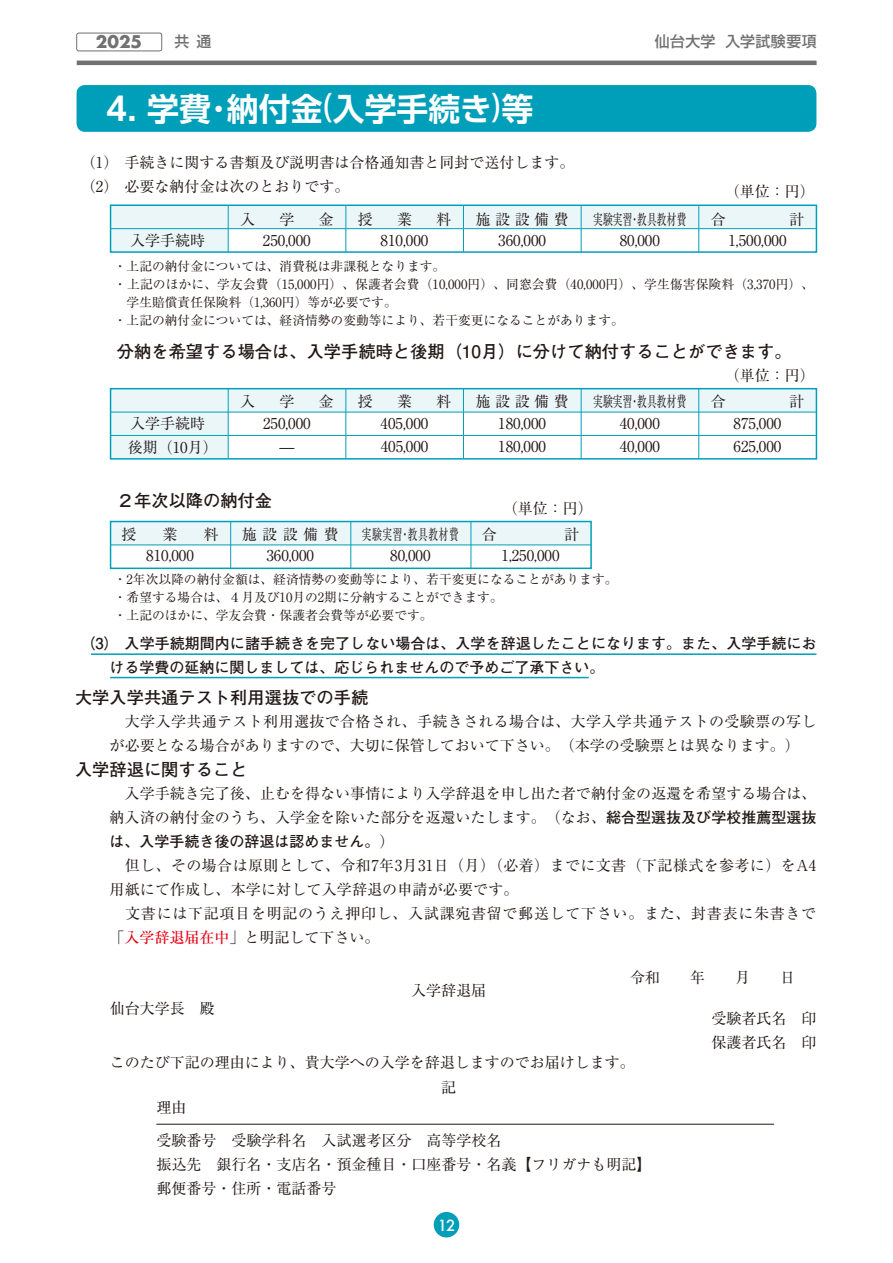
<style>
.page{position:relative;width:893px;height:1263px;background:#fff}
.page>*{position:absolute;margin:0;border:0;box-sizing:border-box;transform-origin:0 0}
.t1{font:700 31.95px "UD Shin Go Pr 6 N De";color:#fff}
.t2{font:700 17.25px "Futo Go B101 Pr 5";color:#221815}
.t3{font:700 16.95px "Futura";color:#727171}
.t4{font:15px/24px "Ryumin Pr 5";color:#221815}
.t5{font:15px/24px "Ryumin Pr 5";letter-spacing:.025em;color:#221815}
.t6{font:700 15px/24px "Futo Go B101 Pr 5";color:#221815}
.t7{font:15px/24px "Ryumin Pr 5";letter-spacing:.05em;color:#221815}
.t8{font:15px "Ryumin Pr 5";color:#221815;scale:.65 1}
.t9{font:15px "Ryumin Pr 5";letter-spacing:.055em;color:#221815;scale:.65 1}
.t10{font:500 15px "Futura";color:#fff}
.t11{font:500 14.85px "Shin Go Pr 5";letter-spacing:.03em;color:#727171}
.t12{font:12.75px/18px "Ryumin Pr 5";color:#221815}
.s1{font-family:"Koz Go Pr 6 N";font-weight:500}
.s2{font-family:"Futo Go B101 Pr 5";font-weight:700}
.s3{font-family:"Ryumin Pr 5";font-weight:400}
.s4{font-weight:500;color:#e60012}
</style>
<div class="page">
<div style="left:111px;top:521px;width:480px;height:24px;background:#ebf6f9"></div>
<div style="left:111px;top:389px;width:117px;height:70px;background:#ebf6f9"></div>
<div style="left:111px;top:389px;width:705px;height:23px;background:#ebf6f9"></div>
<div style="left:111px;top:205px;width:117px;height:47px;background:#ebf6f9"></div>
<div style="left:110px;top:205px;width:706px;height:24px;background:#ebf6f9"></div>
<div style="left:110px;top:204px;width:707px;height:49px;border:2px solid #009fb9"></div>
<div style="left:110px;top:388px;width:707px;height:72px;border:2px solid #009fb9"></div>
<div style="left:110px;top:521px;width:482px;height:48px;border:2px solid #009fb9"></div>
<hr style="left:230px;top:521px;width:1px;height:47px;background:#009fb9">
<hr style="left:351px;top:521px;width:1px;height:47px;background:#009fb9">
<hr style="left:471px;top:521px;width:1px;height:47px;background:#009fb9">
<hr style="left:111px;top:545px;width:480px;height:1px;background:#009fb9">
<hr style="left:228px;top:389px;width:1px;height:70px;background:#009fb9">
<hr style="left:346px;top:389px;width:1px;height:70px;background:#009fb9">
<hr style="left:463px;top:389px;width:1px;height:70px;background:#009fb9">
<hr style="left:581px;top:389px;width:1px;height:70px;background:#009fb9">
<hr style="left:698px;top:389px;width:1px;height:70px;background:#009fb9">
<hr style="left:111px;top:435px;width:705px;height:1px;background:#009fb9">
<hr style="left:111px;top:412px;width:705px;height:1px;background:#009fb9">
<hr style="left:111px;top:228px;width:705px;height:1px;background:#009fb9">
<hr style="left:228px;top:205px;width:1px;height:47px;background:#009fb9">
<hr style="left:346px;top:205px;width:1px;height:47px;background:#009fb9">
<hr style="left:463px;top:205px;width:1px;height:47px;background:#009fb9">
<hr style="left:581px;top:205px;width:1px;height:47px;background:#009fb9">
<hr style="left:698px;top:205px;width:1px;height:47px;background:#009fb9">
<hr style="left:91px;top:653px;width:725px;height:2px;background:#009fb9">
<hr style="left:110px;top:677px;width:479px;height:1px;background:#009fb9">
<hr style="left:156px;top:1124px;width:618px;height:1px;background:#221815">
<div style="left:434px;top:1212px;width:25px;height:25px;background:#009fb9;border-radius:50%"></div>
<div style="left:77px;top:85px;width:739px;height:47px;background:#009fb9;border-radius:9px"></div>
<div style="left:76px;top:33px;width:86px;height:18px;border:1px solid #727171;border-radius:2px"></div>
<hr style="left:77px;top:61px;width:740px;height:4px;background:#727171">
<p class="t3" style="left:96px;top:30px;width:48px">2025</p>
<p class="t11" style="left:174px;top:29px;width:39px">共通</p>
<p class="t11" style="left:655px;top:29px;width:163px">仙台大学 入学試験要項</p>
<h1 class="t1" style="left:106px;top:82px;width:429px">4． 学費・納付金<span class="s1">（</span>入学手続き<span class="s1">）</span>等</h1>
<p class="t4" style="left:81px;top:150px;width:39px">（1）（2）</p>
<p class="t4" style="left:110px;top:150px;width:466px">　手続きに関する書類及び説明書は合格通知書と同封で送付します。　必要な納付金は次のとおりです。</p>
<p class="t4" style="left:725px;top:179px;width:91px">（単位：円）</p>
<p class="t4" style="left:130px;top:227px;width:76px">入学手続時</p>
<p class="t4" style="left:240px;top:206px;width:16px">入</p>
<p class="t4" style="left:279px;top:206px;width:16px">学</p>
<p class="t4" style="left:318px;top:206px;width:16px">金</p>
<p class="t4" style="left:358px;top:206px;width:16px">授</p>
<p class="t4" style="left:397px;top:206px;width:16px">業</p>
<p class="t4" style="left:436px;top:206px;width:16px">料</p>
<p class="t4" style="left:476px;top:206px;width:95px">施設設備費</p>
<p class="t8" style="left:593px;top:207px;width:145px">実験実習・教具教材費</p>
<p class="t4" style="left:711px;top:206px;width:16px">合</p>
<p class="t4" style="left:789px;top:206px;width:16px">計</p>
<p class="t4" style="left:263px;top:227px;width:49px">250,000</p>
<p class="t4" style="left:381px;top:227px;width:49px">810,000</p>
<p class="t4" style="left:498px;top:227px;width:49px">360,000</p>
<p class="t4" style="left:620px;top:227px;width:42px">80,000</p>
<p class="t4" style="left:728px;top:227px;width:60px">1,500,000</p>
<p class="t12" style="left:114px;top:256px;width:702px">・上記の納付金については、消費税は非課税となります。<br>・上記のほかに、学友会費（15,000円）、保護者会費（10,000円）、同窓会費（40,000円）、学生傷害保険料（3,370円）、　学生賠償責任保険料（1,360円）等が必要です。<br>・上記の納付金については、経済情勢の変動等により、若干変更になることがあります。</p>
<p class="t2" style="left:117px;top:337px;width:676px">分納を希望する場合は、入学手続時と後期（10月）に分けて納付することができます。</p>
<p class="t4" style="left:725px;top:362px;width:91px">（単位：円）</p>
<p class="t4" style="left:128px;top:411px;width:91px;line-height:23.4px">入学手続時後期（10月）</p>
<p class="t4" style="left:240px;top:388px;width:16px">入</p>
<p class="t4" style="left:279px;top:388px;width:16px">学</p>
<p class="t4" style="left:318px;top:388px;width:16px">金</p>
<p class="t4" style="left:358px;top:388px;width:16px">授</p>
<p class="t4" style="left:397px;top:388px;width:16px">業</p>
<p class="t4" style="left:436px;top:388px;width:16px">料</p>
<p class="t4" style="left:476px;top:388px;width:95px">施設設備費</p>
<p class="t8" style="left:593px;top:389px;width:145px">実験実習・教具教材費</p>
<p class="t4" style="left:711px;top:388px;width:16px">合</p>
<p class="t4" style="left:789px;top:388px;width:16px">計</p>
<p class="t4" style="left:263px;top:410px;width:49px">250,000</p>
<p class="t4" style="left:381px;top:410px;width:49px">405,000</p>
<p class="t4" style="left:498px;top:410px;width:49px">180,000</p>
<p class="t4" style="left:620px;top:410px;width:42px">40,000</p>
<p class="t4" style="left:734px;top:410px;width:49px">875,000</p>
<p class="t4" style="left:279px;top:433px;width:16px">̶</p>
<p class="t4" style="left:381px;top:433px;width:49px">405,000</p>
<p class="t4" style="left:498px;top:433px;width:49px">180,000</p>
<p class="t4" style="left:620px;top:433px;width:42px">40,000</p>
<p class="t4" style="left:734px;top:433px;width:49px">625,000</p>
<p class="t2" style="left:117px;top:487px;width:157px">２年次以降の納付金</p>
<p class="t4" style="left:503px;top:495px;width:91px">（単位：円）</p>
<p class="t4" style="left:122px;top:521px;width:16px">授</p>
<p class="t4" style="left:163px;top:521px;width:16px">業</p>
<p class="t4" style="left:204px;top:521px;width:16px">料</p>
<p class="t4" style="left:242px;top:521px;width:99px">施設設備費</p>
<p class="t9" style="left:362px;top:522px;width:151px">実験実習・教具教材費</p>
<p class="t4" style="left:482px;top:521px;width:16px">合</p>
<p class="t4" style="left:564px;top:521px;width:16px">計</p>
<p class="t4" style="left:146px;top:543px;width:49px">810,000</p>
<p class="t4" style="left:266px;top:543px;width:49px">360,000</p>
<p class="t4" style="left:390px;top:543px;width:42px">80,000</p>
<p class="t4" style="left:501px;top:543px;width:60px">1,250,000</p>
<p class="t12" style="left:114px;top:570px;width:505px">・2年次以降の納付金額は、経済情勢の変動等により、若干変更になることがあります。・希望する場合は、４月及び10月の2期に分納することができます。<br>・上記のほかに、学友会費・保護者会費等が必要です。</p>
<p class="t6" style="left:110px;top:630px;width:708px;text-indent:-29px">（3）　入学手続期間内に諸手続きを完了しない場合は、入学を辞退したことになります。また、入学手続における学費の延納に関しましては、応じられませんので予めご了承下さい。</p>
<p class="t5" style="left:110px;top:708px;width:708px;text-indent:15px">大学入学共通テスト利用選抜で合格され、手続きされる場合は、大学入学共通テストの受験票の写しが必要となる場合がありますので、大切に保管しておいて下さい。（本学の受験票とは異なります。）</p>
<p class="t4" style="left:110px;top:780px;width:708px">　入学手続き完了後、止むを得ない事情により入学辞退を申し出た者で納付金の返還を希望する場合は、納入済の納付金のうち、入学金を除いた部分を返還いたします。（なお、<span class="s2">総合型選抜及び学校推薦型選抜</span></p>
<p class="t6" style="left:110px;top:828px;width:286px">は、入学手続き後の辞退は認めません。<span class="s3">）</span></p>
<p class="t5" style="left:110px;top:852px;width:708px;text-indent:15px">但し、その場合は原則として、令和7年3月31日（月）（必着）までに文書（下記様式を参考に）をA4用紙にて作成し、本学に対して入学辞退の申請が必要です。</p>
<p class="t7" style="left:110px;top:900px;width:708px;text-indent:16px">文書には下記項目を明記のうえ押印し、入試課宛書留で郵送して下さい。また、封書表に朱書きで「<span class="s4">入学辞退届在中</span>」と明記して下さい。</p>
<p class="t2" style="left:75px;top:684px;width:295px">大学入学共通テスト利用選抜での手続</p>
<p class="t2" style="left:75px;top:755px;width:174px">入学辞退に関すること</p>
<p class="t4" style="left:110px;top:995px;width:106px">仙台大学長　殿</p>
<p class="t4" style="left:411px;top:977px;width:76px">入学辞退届</p>
<p class="t4" style="left:110px;top:1049px;width:526px">このたび下記の理由により、貴大学への入学を辞退しますのでお届けします。</p>
<p class="t4" style="left:156px;top:1094px;width:31px">理由</p>
<p class="t4" style="left:156px;top:1128px;width:496px">受験番号　受験学科名　入試選考区分　高等学校名<br>振込先　銀行名・支店名・預金種目・口座番号・名義【フリガナも明記】郵便番号・住所・電話番号</p>
<p class="t4" style="left:441px;top:1074px;width:16px">記</p>
<p class="t10" style="left:438px;top:1215px;width:19px">12</p>
<p class="t4" style="left:711px;top:1005px;width:106px">受験者氏名　印保護者氏名　印</p>
</div>
